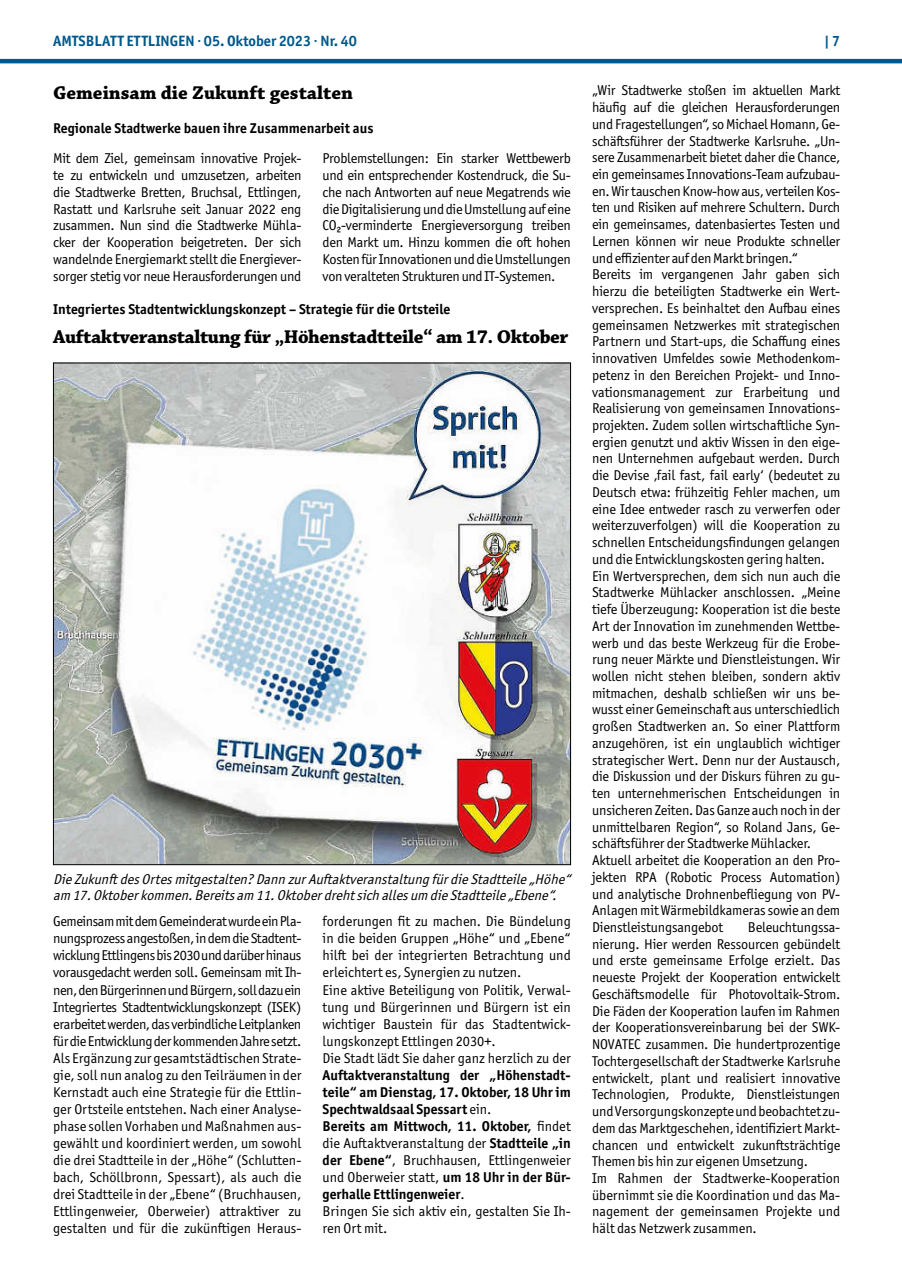
<style>
.page{position:relative;width:902px;height:1280px;background:#fff}
.page>*{position:absolute;margin:0;border:0;box-sizing:border-box;transform-origin:0 0}
.t1{font:700 19.5px "Chaparral Pro";letter-spacing:-.02em;color:#000}
.t2{font:700 19.5px "Chaparral Pro";color:#000}
.t3{font:700 15px "Officina Sans ITC Pro";color:#00588b}
.t4{font:14.25px/16.8px "Officina Sans ITC Pro";letter-spacing:-.01em;color:#000;text-align:justify}
.t5{font:700 14.25px/17.1px "Officina Sans ITC Pro";color:#000}
.t6{font:italic 14.25px/16.5px "Officina Sans ITC Pro";color:#000}
.s1{font-weight:400}
</style>
<div class="page">
<hr style="left:0;top:59px;width:901px;height:4px;background:#00588b">
<img style="left:55px;top:365px;width:513px;height:498px">
<p class="t3" style="left:53px;top:31px;width:305px">AMTSBLATT ETTLINGEN · 05. Oktober 2023 · Nr. 40</p>
<p class="t3" style="left:824px;top:31px;width:18px">| 7</p>
<h1 class="t2" style="left:53px;top:82px;width:301px">Gemeinsam die Zukunft gestalten</h1>
<p class="t5" style="left:53px;top:119px;width:322px">Regionale Stadtwerke bauen ihre Zusammenarbeit aus</p>
<p class="t4" style="left:592px;top:82px;width:250px;text-align:left">„Wir Stadtwerke stoßen im aktuellen Markt häufig auf die gleichen Herausforderungen und Fragestellungen“, so Michael Homann, Ge&shy;schäftsführer der Stadtwerke Karlsruhe. „Un&shy;sere Zusammenarbeit bietet daher die Chance, ein gemeinsames Innovations-Team aufzubau&shy;en. Wir tauschen Know-how aus, verteilen Kos&shy;ten und Risiken auf mehrere Schultern. Durch ein gemeinsames, datenbasiertes Testen und Lernen können wir neue Produkte schneller und effizienter auf den Markt bringen.“ Bereits im vergangenen Jahr gaben sich hierzu die beteiligten Stadtwerke ein Wert&shy;versprechen. Es beinhaltet den Aufbau eines gemeinsamen Netzwerkes mit strategischen Partnern und Start-ups, die Schaffung eines innovativen Umfeldes sowie Methodenkom&shy;petenz in den Bereichen Projekt- und Inno&shy;vationsmanagement zur Erarbeitung und Realisierung von gemeinsamen Innovations&shy;projekten. Zudem sollen wirtschaftliche Syn&shy;ergien genutzt und aktiv Wissen in den eige&shy;nen Unternehmen aufgebaut werden. Durch die Devise ‚fail fast, fail early‘ (bedeutet zu Deutsch etwa: frühzeitig Fehler machen, um eine Idee entweder rasch zu verwerfen oder weiterzuverfolgen) will die Kooperation zu schnellen Entscheidungsfindungen gelangen und die Entwicklungskosten gering halten.<br>Ein Wertversprechen, dem sich nun auch die Stadtwerke Mühlacker anschlossen. „Meine tiefe Überzeugung: Kooperation ist die beste Art der Innovation im zunehmenden Wettbe&shy;werb und das beste Werkzeug für die Erobe&shy;rung neuer Märkte und Dienstleistungen. Wir wollen nicht stehen bleiben, sondern aktiv mitmachen, deshalb schließen wir uns be&shy;wusst einer Gemeinschaft aus unterschiedlich großen Stadtwerken an. So einer Plattform anzugehören, ist ein unglaublich wichtiger strategischer Wert. Denn nur der Austausch, die Diskussion und der Diskurs führen zu gu&shy;ten unternehmerischen Entscheidungen in unsicheren Zeiten. Das Ganze auch noch in der unmittelbaren Region“, so Roland Jans, Ge&shy;schäftsführer der Stadtwerke Mühlacker.<br>Aktuell arbeitet die Kooperation an den Pro&shy;jekten RPA (Robotic Process Automation) und analytische Drohnenbefliegung von PV-Anlagen mit Wärmebildkameras sowie an dem Dienstleistungsangebot</p>
<p class="t4" style="left:53px;top:150px;width:250px">Mit dem Ziel, gemeinsam innovative Projek&shy;te zu entwickeln und umzusetzen, arbeiten die Stadtwerke Bretten, Bruchsal, Ettlingen, Rastatt und Karlsruhe seit Januar 2022 eng zusammen. Nun sind die Stadtwerke Mühla&shy;cker der Kooperation beigetreten. Der sich wandelnde Energiemarkt stellt die Energiever&shy;sorger stetig vor neue Herausforderungen und</p>
<p class="t4" style="left:322px;top:150px;width:250px">Problemstellungen: Ein starker Wettbewerb und ein entsprechender Kostendruck, die Su&shy;che nach Antworten auf neue Megatrends wie die Digitalisierung und die Umstellung auf eine CO₂-verminderte Energieversorgung treiben den Markt um. Hinzu kommen die oft hohen Kosten für Innovationen und die Umstellungen von veralteten Strukturen und IT-Systemen.</p>
<p class="t5" style="left:53px;top:300px;width:398px">Integriertes Stadtentwicklungskonzept – Strategie für die Ortsteile</p>
<h1 class="t1" style="left:53px;top:326px;width:517px">Auftaktveranstaltung für „Höhenstadtteile“ am 17. Oktober</h1>
<p class="t6" style="left:53px;top:870px;width:523px">DieZukunftdesOrtesmitgestalten?Dann zurAuftaktveranstaltungfürdieStadtteile„Höhe“ am 17.Oktoberkommen.Bereitsam 11.Oktoberdrehtsich allesum dieStadtteile„Ebene“.</p>
<p class="t4" style="left:53px;top:913px;width:250px">Gemeinsam mit dem Gemeinderat wurde ein Pla&shy;nungsprozess angestoßen, in dem die Stadtent&shy;wicklung Ettlingens bis 2030 und darüber hinaus vorausgedacht werden soll. Gemeinsam mit Ih&shy;nen, den Bürgerinnen und Bürgern, soll dazu ein Integriertes Stadtentwicklungskonzept (ISEK) erarbeitet werden, das verbindliche Leitplanken für die Entwicklung der kommenden Jahre setzt.<br>Als Ergänzung zur gesamtstädtischen Strate&shy;gie, soll nun analog zu den Teilräumen in der Kernstadt auch eine Strategie für die Ettlin&shy;ger Ortsteile entstehen. Nach einer Analyse&shy;phase sollen Vorhaben und Maßnahmen aus&shy;gewählt und koordiniert werden, um sowohl die drei Stadtteile in der „Höhe“ (Schlutten&shy;bach, Schöllbronn, Spessart), als auch die drei Stadtteile in der „Ebene“ (Bruchhausen, Ettlingenweier, Oberweier) attraktiver zu gestalten und für die zukünftigen Heraus-</p>
<p class="t4" style="left:322px;top:913px;width:250px;text-align:left">forderungen fit zu machen. Die Bündelung in die beiden Gruppen „Höhe“ und „Ebene“ hilft bei der integrierten Betrachtung und erleichtert es, Synergien zu nutzen.<br>Eine aktive Beteiligung von Politik, Verwal&shy;tung und Bürgerinnen und Bürgern ist ein wichtiger Baustein für das Stadtentwick&shy;lungskonzept Ettlingen 2030+.<br>Die Stadt lädt Sie daher ganz herzlich zu der</p>
<p class="t4" style="left:592px;top:919px;width:250px;text-align:left;text-indent:156px">Beleuchtungssa&shy;nierung. Hier werden Ressourcen gebündelt und erste gemeinsame Erfolge erzielt. Das neueste Projekt der Kooperation entwickelt Geschäftsmodelle für Photovoltaik-Strom.<br>Die Fäden der Kooperation laufen im Rahmen der Kooperationsvereinbarung bei der SWK-NOVATEC zusammen. Die hundertprozentige Tochtergesellschaft der Stadtwerke Karlsruhe entwickelt, plant und realisiert innovative Technologien, Produkte, Dienstleistungen und Versorgungskonzepte und beobachtet zu&shy;dem das Marktgeschehen, identifiziert Markt&shy;chancen und entwickelt zukunftsträchtige Themen bis hin zur eigenen Umsetzung.<br>Im Rahmen der Stadtwerke-Kooperation übernimmt sie die Koordination und das Ma&shy;nagement der gemeinsamen Projekte und hält das Netzwerk zusammen.</p>
<p class="t5" style="left:322px;top:1066px;width:250px">Auftaktveranstaltung der „Höhenstadt&shy;teile“ am Dienstag, 17. Oktober, 18 Uhr im Spechtwaldsaal Spessart <span class="s1">ein.<br></span>Bereits am Mittwoch, 11. Oktober, <span class="s1">findet die Auftaktveranstaltung der</span> Stadtteile „in der Ebene“<span class="s1">, Bruchhausen, Ettlingenweier und Oberweier statt,</span> um 18 Uhr in der Bür&shy;gerhalle Ettlingenweier<span class="s1">.<br>Bringen Sie sich aktiv ein, gestalten Sie Ih&shy;ren Ort mit.</span></p>
</div>
